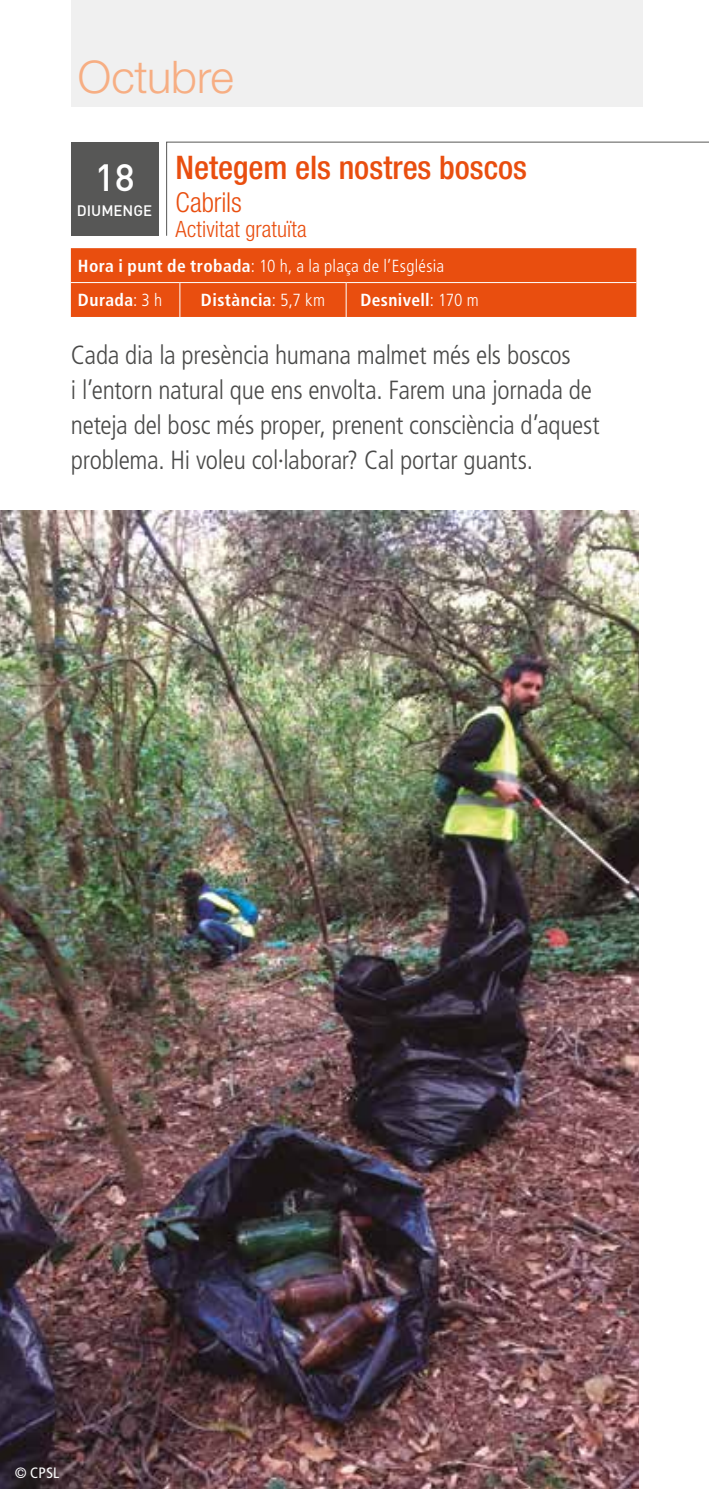
<style>
.page{position:relative;width:709px;height:1489px;background:#fff}
.page>*{position:absolute;margin:0;border:0;box-sizing:border-box;transform-origin:0 0}
.t1{font:300 45px "Helvetica Neue LT Std";letter-spacing:-.005em;color:#f7ae83}
.t2{font:500 37.5px "DIN";color:#fff}
.t3{font:500 condensed 32.5px "Helvetica Neue LT Std";color:#e94e0f}
.t4{font:300 condensed 27.5px "Helvetica Neue LT Std";color:#e94e0f}
.t5{font:300 condensed 26.25px/35px "Frutiger LT Std";letter-spacing:-.01em;color:#4a4a49}
.t6{font:300 condensed 22.5px "Helvetica Neue LT Std";letter-spacing:.005em;color:#e94e0f}
.t7{font:300 condensed 17.5px/34.5px "Frutiger LT Std";letter-spacing:.015em;color:#fff}
.t8{font:700 condensed 17.5px "Frutiger LT Std";letter-spacing:.02em;color:#fff}
.t9{font:500 15px "DIN";color:#fff}
.t10{font:condensed 15px "Frutiger LT Std";color:#fff}
.s1{font-weight:700}
.s2{font-weight:300}
</style>
<div class="page">
<div style="left:71px;top:0;width:571px;height:107px;background:#f0f0f0"></div>
<div style="left:71px;top:142px;width:87px;height:93px;background:#575756"></div>
<svg style="left:166px;top:141px;width:543px;height:95px"></svg>
<div style="left:71px;top:248px;width:565px;height:69px;background:#e94e0f"></div>
<hr style="left:71px;top:282px;width:109px;height:1px;background:#fff">
<hr style="left:180px;top:282px;width:166px;height:1px;background:#fff">
<hr style="left:179px;top:283px;width:1px;height:34px;background:#fff">
<hr style="left:346px;top:282px;width:290px;height:1px;background:#fff">
<hr style="left:345px;top:283px;width:1px;height:34px;background:#fff">
<img style="left:0;top:510px;width:638px;height:978px">
<h1 class="t1" style="left:78px;top:49px;width:157px">Octubre</h1>
<h2 class="t2" style="left:95px;top:153px;width:41px">18</h2>
<p class="t9" style="left:77px;top:201px;width:77px">DIUMENGE</p>
<p class="t3" style="left:175px;top:148px;width:353px">Netegem els nostres boscos</p>
<p class="t4" style="left:175px;top:186px;width:68px">Cabrils</p>
<p class="t6" style="left:175px;top:216px;width:133px">Activitat gratuïta</p>
<p class="t7" style="left:78px;top:249px;width:367px"><span class="s1">Hora i punt de trobada</span>: 10 h, a la plaça de l’Església<br><span class="s1">Durada</span>: 3 h</p>
<p class="t8" style="left:201px;top:290px;width:126px">Distància<span class="s2">: 5,7 km</span></p>
<p class="t8" style="left:360px;top:290px;width:120px">Desnivell<span class="s2">: 170 m</span></p>
<p class="t5" style="left:71px;top:338px;width:530px">Cada dia la presència humana malmet més els boscos<br>i l’entorn natural que ens envolta. Farem una jornada de neteja del bosc més proper, prenent consciència d’aquest problema. Hi voleu col·laborar? Cal portar guants.</p>
<p class="t10" style="left:15px;top:1463px;width:46px">© CPSL</p>
</div>
